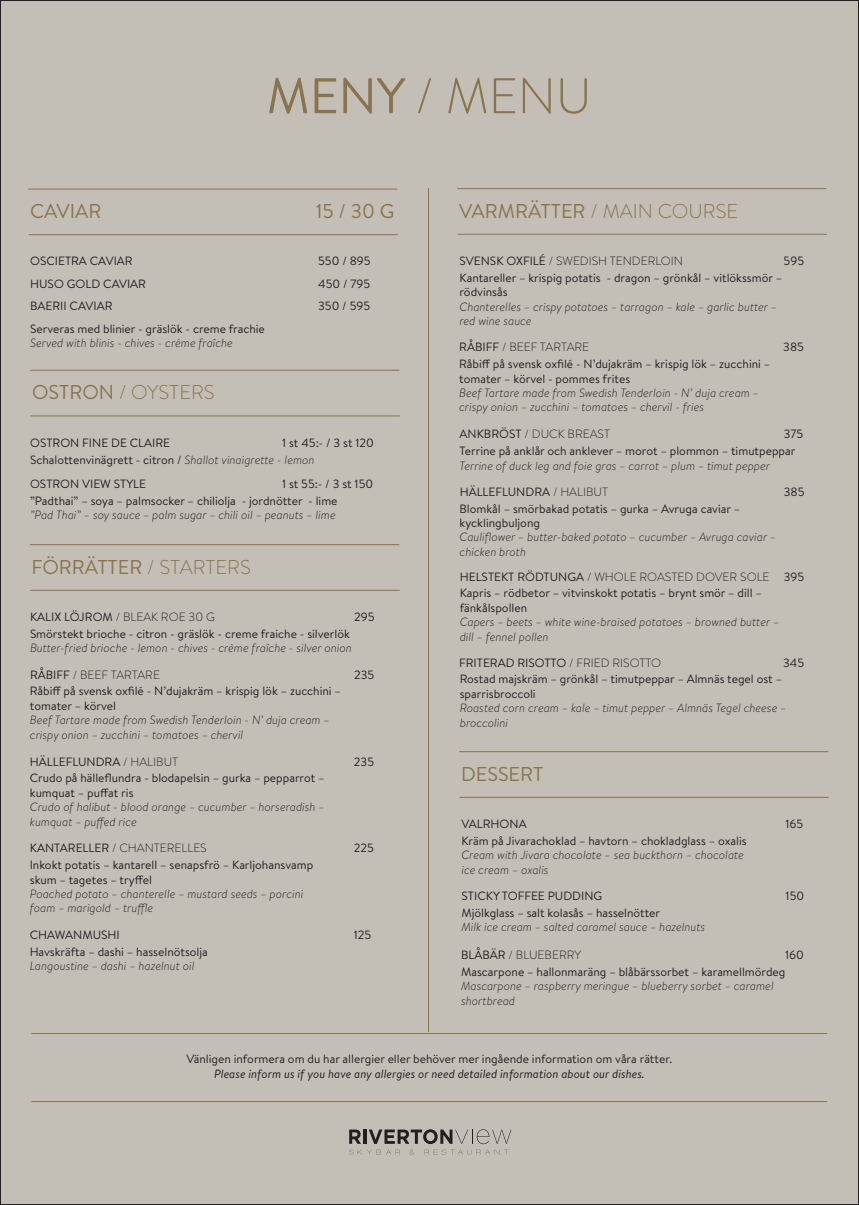
<style>
.page{position:relative;width:859px;height:1205px;background:#fff}
.page>*{position:absolute;margin:0;border:0;box-sizing:border-box;transform-origin:0 0}
.t1{font:300 50px "Brandon Text";color:#89744f}
.t2{font:20px "Brandon Text";color:#89744f}
.t3{font:300 20px "Brandon Text";color:#89744f}
.t4{font:12px "Brandon Text";color:#231f20}
.t5{font:italic 300 12px "Brandon Text";color:#231f20}
.t6{font:300 12px "Brandon Text";color:#231f20}
.t7{font:italic 12px "Brandon Text";color:#231f20}
.s1{font-weight:400}
.s2{font-weight:300;font-style:italic}
.s3{font-weight:300}
</style>
<div class="page">
<div style="left:0;top:0;width:858px;height:1204px;background:#c4bfb6"></div>
<hr style="left:428px;top:188px;width:1px;height:844px;background:#86754d">
<hr style="left:28px;top:188px;width:369px;height:1px;background:#86754d">
<hr style="left:31px;top:1033px;width:796px;height:1px;background:#86754d">
<svg style="left:349px;top:1129px;width:162px;height:25px"></svg>
<hr style="left:29px;top:234px;width:369px;height:1px;background:#86754d">
<hr style="left:30px;top:370px;width:369px;height:1px;background:#86754d">
<hr style="left:31px;top:415px;width:369px;height:1px;background:#86754d">
<hr style="left:30px;top:544px;width:369px;height:1px;background:#86754d">
<hr style="left:30px;top:590px;width:370px;height:1px;background:#86754d">
<hr style="left:457px;top:188px;width:369px;height:1px;background:#86754d">
<hr style="left:458px;top:234px;width:369px;height:1px;background:#86754d">
<hr style="left:459px;top:751px;width:369px;height:1px;background:#86754d">
<hr style="left:460px;top:797px;width:369px;height:1px;background:#86754d">
<hr style="left:31px;top:1101px;width:796px;height:1px;background:#86754d">
<p class="t1" style="left:267px;top:62px;width:326px"><span class="s1">MENY</span> / MENU</p>
<p class="t2" style="left:30px;top:197px;width:73px">CAVIAR</p>
<p class="t2" style="left:316px;top:197px;width:80px">15 / 30 G</p>
<p class="t4" style="left:30px;top:253px;width:104px">OSCIETRA CAVIAR</p>
<p class="t4" style="left:318px;top:253px;width:54px">550 / 895</p>
<p class="t4" style="left:30px;top:275px;width:117px">HUSO GOLD CAVIAR</p>
<p class="t4" style="left:318px;top:275px;width:54px">450 / 795</p>
<p class="t4" style="left:30px;top:298px;width:84px">BAERII CAVIAR</p>
<p class="t4" style="left:318px;top:298px;width:54px">350 / 595</p>
<p class="t4" style="left:30px;top:320px;width:236px">Serveras med blinier - gräslök - creme frachie</p>
<p class="t5" style="left:30px;top:335px;width:204px">Served with blinis - chives - crème fraîche</p>
<p class="t3" style="left:32px;top:379px;width:184px"><span class="s1">OSTRON</span> / OYSTERS</p>
<p class="t4" style="left:30px;top:434px;width:142px">OSTRON FINE DE CLAIRE</p>
<p class="t4" style="left:282px;top:434px;width:93px">1 st 45:- / 3 st 120</p>
<p class="t4" style="left:30px;top:451px;width:286px">Schalottenvinägrett - citron / <span class="s2">Shallot vinaigrette - lemon</span></p>
<p class="t4" style="left:30px;top:476px;width:118px">OSTRON VIEW STYLE</p>
<p class="t4" style="left:282px;top:476px;width:93px">1 st 55:- / 3 st 150</p>
<p class="t4" style="left:30px;top:492px;width:309px">”Padthai” – soya – palmsocker – chiliolja - jordnötter - lime</p>
<p class="t5" style="left:30px;top:507px;width:307px">”Pad Thai” – soy sauce – palm sugar – chili oil – peanuts – lime</p>
<p class="t2" style="left:31px;top:553px;width:221px">FÖRRÄTTER <span class="s3">/ STARTERS</span></p>
<p class="t6" style="left:30px;top:609px;width:186px"><span class="s1">KALIX LÖJROM</span> / BLEAK ROE 30 G</p>
<p class="t4" style="left:354px;top:609px;width:22px">295</p>
<p class="t4" style="left:30px;top:625px;width:321px">Smörstekt brioche - citron - gräslök - creme fraiche - silverlök</p>
<p class="t5" style="left:30px;top:640px;width:323px">Butter-fried brioche - lemon - chives - crème fraîche - silver onion</p>
<p class="t6" style="left:30px;top:666px;width:131px"><span class="s1">RÅBIFF</span> / BEEF TARTARE</p>
<p class="t4" style="left:354px;top:666px;width:22px">235</p>
<p class="t4" style="left:30px;top:683px;width:313px">Råbiff på svensk oxfilé - N’dujakräm – krispig lök – zucchini –</p>
<p class="t4" style="left:30px;top:697px;width:88px">tomater – körvel</p>
<p class="t5" style="left:30px;top:712px;width:301px">Beef Tartare made from Swedish Tenderloin - N’ duja cream –</p>
<p class="t5" style="left:30px;top:726px;width:215px">crispy onion – zucchini – tomatoes – chervil</p>
<p class="t4" style="left:30px;top:753px;width:150px">HÄLLEFLUNDRA <span class="s3">/ HALIBUT</span></p>
<p class="t4" style="left:354px;top:753px;width:22px">235</p>
<p class="t4" style="left:30px;top:770px;width:296px">Crudo på hälleflundra - blodapelsin – gurka – pepparrot –</p>
<p class="t4" style="left:30px;top:784px;width:105px">kumquat – puffat ris</p>
<p class="t5" style="left:30px;top:799px;width:296px">Crudo of halibut - blood orange – cucumber – horseradish –</p>
<p class="t5" style="left:30px;top:813px;width:109px">kumquat – puffed rice</p>
<p class="t6" style="left:30px;top:840px;width:178px"><span class="s1">KANTARELLER</span> / CHANTERELLES</p>
<p class="t4" style="left:354px;top:840px;width:22px">225</p>
<p class="t4" style="left:30px;top:857px;width:285px">Inkokt potatis – kantarell – senapsfrö – Karljohansvamp</p>
<p class="t4" style="left:30px;top:871px;width:124px">skum – tagetes – tryffel</p>
<p class="t5" style="left:30px;top:885px;width:275px">Poached potato – chanterelle – mustard seeds – porcini</p>
<p class="t5" style="left:30px;top:900px;width:125px">foam – marigold – truffle</p>
<p class="t4" style="left:30px;top:926px;width:92px">CHAWANMUSHI</p>
<p class="t4" style="left:354px;top:926px;width:19px">125</p>
<p class="t4" style="left:30px;top:943px;width:180px">Havskräfta – dashi – hasselnötsolja</p>
<p class="t5" style="left:30px;top:958px;width:166px">Langoustine – dashi – hazelnut oil</p>
<p class="t3" style="left:459px;top:197px;width:280px"><span class="s1">VARMRÄTTER</span> / MAIN COURSE</p>
<p class="t6" style="left:460px;top:253px;width:225px"><span class="s1">SVENSK OXFILÉ</span> / SWEDISH TENDERLOIN</p>
<p class="t4" style="left:784px;top:253px;width:22px">595</p>
<p class="t4" style="left:459px;top:269px;width:324px">Kantareller – krispig potatis - dragon – grönkål – vitlökssmör –</p>
<p class="t4" style="left:459px;top:284px;width:50px">rödvinsås</p>
<p class="t5" style="left:459px;top:298px;width:319px">Chanterelles – crispy potatoes – tarragon – kale – garlic butter –</p>
<p class="t5" style="left:459px;top:313px;width:74px">red wine sauce</p>
<p class="t6" style="left:459px;top:339px;width:131px"><span class="s1">RÅBIFF</span> / BEEF TARTARE</p>
<p class="t4" style="left:783px;top:339px;width:22px">385</p>
<p class="t4" style="left:459px;top:356px;width:313px">Råbiff på svensk oxfilé - N’dujakräm – krispig lök – zucchini –</p>
<p class="t4" style="left:459px;top:370px;width:173px">tomater – körvel - pommes frites</p>
<p class="t5" style="left:459px;top:385px;width:301px">Beef Tartare made from Swedish Tenderloin - N’ duja cream –</p>
<p class="t5" style="left:459px;top:399px;width:246px">crispy onion – zucchini – tomatoes – chervil - fries</p>
<p class="t6" style="left:460px;top:426px;width:152px"><span class="s1">ANKBRÖST</span> / DUCK BREAST</p>
<p class="t4" style="left:784px;top:426px;width:21px">375</p>
<p class="t4" style="left:460px;top:443px;width:337px">Terrine på anklår och anklever – morot – plommon – timutpeppar</p>
<p class="t5" style="left:460px;top:457px;width:312px">Terrine of duck leg and foie gras – carrot – plum – timut pepper</p>
<p class="t4" style="left:460px;top:483px;width:150px">HÄLLEFLUNDRA <span class="s3">/ HALIBUT</span></p>
<p class="t4" style="left:784px;top:483px;width:22px">385</p>
<p class="t4" style="left:460px;top:500px;width:282px">Blomkål – smörbakad potatis – gurka – Avruga caviar –</p>
<p class="t4" style="left:460px;top:515px;width:82px">kycklingbuljong</p>
<p class="t5" style="left:460px;top:529px;width:318px">Cauliflower – butter-baked potato – cucumber – Avruga caviar –</p>
<p class="t5" style="left:460px;top:543px;width:68px">chicken broth</p>
<p class="t6" style="left:460px;top:568px;width:346px"><span class="s1">HELSTEKT RÖDTUNGA</span> / WHOLE ROASTED DOVER SOLE <span class="s1">395</span></p>
<p class="t4" style="left:460px;top:585px;width:304px">Kapris – rödbetor – vitvinskokt potatis – brynt smör – dill –</p>
<p class="t4" style="left:460px;top:599px;width:69px">fänkålspollen</p>
<p class="t5" style="left:460px;top:614px;width:321px">Capers – beets – white wine-braised potatoes – browned butter –</p>
<p class="t5" style="left:460px;top:628px;width:90px">dill – fennel pollen</p>
<p class="t4" style="left:459px;top:654px;width:203px">FRITERAD RISOTTO <span class="s3">/ FRIED RISOTTO</span></p>
<p class="t4" style="left:783px;top:654px;width:23px">345</p>
<p class="t4" style="left:460px;top:671px;width:324px">Rostad majskräm – grönkål – timutpeppar – Almnäs tegel ost –</p>
<p class="t4" style="left:460px;top:685px;width:77px">sparrisbroccoli</p>
<p class="t5" style="left:460px;top:700px;width:328px">Roasted corn cream – kale – timut pepper – Almnäs Tegel cheese –</p>
<p class="t5" style="left:460px;top:714px;width:50px">broccolini</p>
<p class="t2" style="left:461px;top:760px;width:84px">DESSERT</p>
<p class="t4" style="left:461px;top:815px;width:67px">VALRHONA</p>
<p class="t4" style="left:785px;top:815px;width:19px">165</p>
<p class="t4" style="left:461px;top:832px;width:287px">Kräm på Jivarachoklad – havtorn – chokladglass – oxalis</p>
<p class="t5" style="left:461px;top:847px;width:284px">Cream with Jivara chocolate – sea buckthorn – chocolate</p>
<p class="t5" style="left:461px;top:861px;width:89px">ice cream – oxalis</p>
<p class="t4" style="left:462px;top:887px;width:142px">STICKY TOFFEE PUDDING</p>
<p class="t4" style="left:786px;top:887px;width:20px">150</p>
<p class="t4" style="left:461px;top:904px;width:200px">Mjölkglass – salt kolasås – hasselnötter</p>
<p class="t5" style="left:461px;top:919px;width:245px">Milk ice cream – salted caramel sauce – hazelnuts</p>
<p class="t6" style="left:461px;top:947px;width:121px"><span class="s1">BLÅBÄR</span> / BLUEBERRY</p>
<p class="t4" style="left:785px;top:947px;width:20px">160</p>
<p class="t4" style="left:461px;top:963px;width:326px">Mascarpone – hallonmaräng – blåbärssorbet – karamellmördeg</p>
<p class="t5" style="left:461px;top:978px;width:314px">Mascarpone – raspberry meringue – blueberry sorbet – caramel</p>
<p class="t5" style="left:461px;top:992px;width:55px">shortbread</p>
<p class="t4" style="left:187px;top:1051px;width:487px">Vänligen informera om du har allergier eller behöver mer ingående information om våra rätter.</p>
<p class="t7" style="left:214px;top:1065px;width:432px">Please inform us if you have any allergies or need detailed information about our dishes.</p>
</div>
